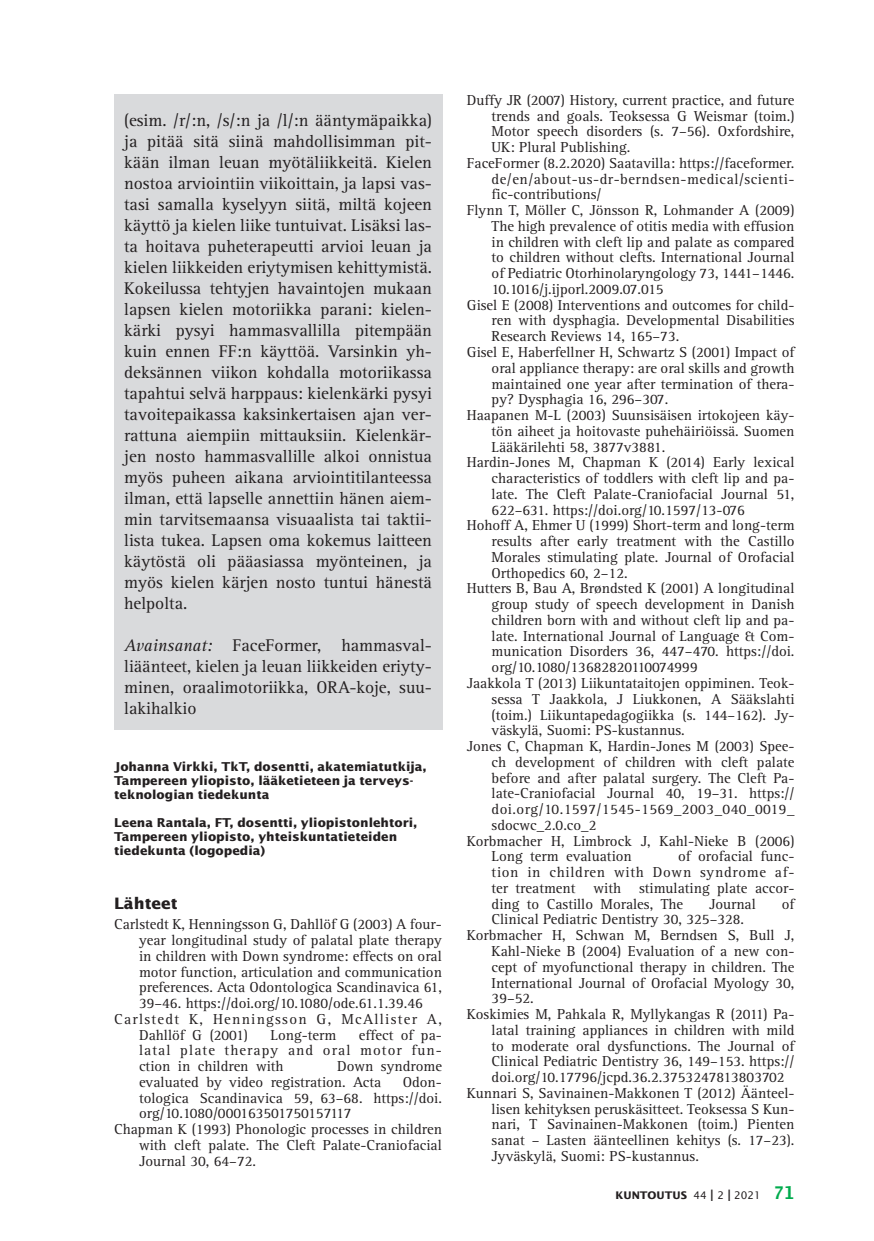
<style>
.page{position:relative;width:874px;height:1241px;background:#fff}
.page>*{position:absolute;margin:0;border:0;box-sizing:border-box;transform-origin:0 0}
.t1{font:17.5px/21px "Rotis Serif";color:#231f20;text-align:justify}
.t2{font:700 15.75px "Lucida Sans";color:#231f20}
.t3{font:14.88px/15.8px "Rotis Serif";color:#231f20;text-align:justify}
.t4{font:14.88px "Rotis Serif";letter-spacing:.035em;color:#231f20}
.t5{font:14.88px "Rotis Serif";letter-spacing:.03em;color:#231f20}
.t6{font:14.88px "Rotis Serif";letter-spacing:.085em;color:#231f20}
.t7{font:700 12.25px/14px "Lucida Sans";color:#231f20}
.t8{font:700 10.5px "Lucida Sans";color:#231f20}
.s1{font-style:italic}
.s2{font-weight:400}
.s3{font-weight:400;font-size:15.75px}
.s4{font-family:"Lucida Sans Typewriter";font-size:17.5px;color:#00ab4d}
</style>
<div class="page">
<div style="left:113px;top:94px;width:329px;height:635px;background:#d9dadc"></div>
<p class="t1" style="left:124px;top:110px;width:309px">(esim. /r/:n, /s/:n ja /l/:n ääntymäpaikka) ja pitää sitä siinä mahdollisimman pit&shy;kään ilman leuan myötäliikkeitä. Kielen nostoa arviointiin viikoittain, ja lapsi vas&shy;tasi samalla kyselyyn siitä, miltä kojeen käyttö ja kielen liike tuntuivat. Lisäksi las&shy;ta hoitava puheterapeutti arvioi leuan ja kielen liikkeiden eriytymisen kehittymistä.<br>Kokeilussa tehtyjen havaintojen mukaan lapsen kielen motoriikka parani: kielen&shy;kärki pysyi hammasvallilla pitempään kuin ennen FF:n käyttöä. Varsinkin yh&shy;deksännen viikon kohdalla motoriikassa tapahtui selvä harppaus: kielenkärki pysyi tavoitepaikassa kaksinkertaisen ajan ver&shy;rattuna aiempiin mittauksiin. Kielenkär&shy;jen nosto hammasvallille alkoi onnistua myös puheen aikana arviointitilanteessa ilman, että lapselle annettiin hänen aiem&shy;min tarvitsemaansa visuaalista tai taktii&shy;lista tukea. Lapsen oma kokemus laitteen käytöstä oli pääasiassa myönteinen, ja myös kielen kärjen nosto tuntui hänestä helpolta.</p>
<p class="t1" style="left:124px;top:635px;width:309px"><span class="s1">Avainsanat:</span> FaceFormer, hammasval&shy;liäänteet, kielen ja leuan liikkeiden eriyty&shy;minen, oraalimotoriikka, ORA-koje, suu&shy;lakihalkio</p>
<p class="t7" style="left:114px;top:759px;width:314px">Johanna Virkki, TkT, dosentti, akatemiatutkija,<br>Tampereen yliopisto, lääketieteen ja terveys&shy;teknologian tiedekunta</p>
<p class="t7" style="left:114px;top:815px;width:304px">Leena Rantala, FT, dosentti, yliopistonlehtori,<br>Tampereen yliopisto, yhteiskuntatieteiden tiedekunta (logopedia)</p>
<p class="t2" style="left:114px;top:893px;width:65px">Lähteet</p>
<p class="t3" style="left:114px;top:916px;width:329px">Carlstedt K, Henningsson G, Dahllöf G (2003) A four-</p>
<p class="t3" style="left:139px;top:932px;width:304px">year longitudinal study of palatal plate therapy</p>
<p class="t3" style="left:139px;top:948px;width:304px">in children with Down syndrome: effects on oral</p>
<p class="t3" style="left:139px;top:964px;width:304px">motor function, articulation and communication</p>
<p class="t3" style="left:139px;top:979px;width:304px">preferences. Acta Odontologica Scandinavica 61,</p>
<p class="t3" style="left:139px;top:995px;width:285px">39–46. https://doi.org/10.1080/ode.61.1.39.46</p>
<p class="t6" style="left:114px;top:1010px;width:329px">Carlstedt K, Henningsson G, McAllister A,</p>
<p class="t3" style="left:139px;top:1027px;width:110px">Dahllöf G (2001)</p>
<p class="t3" style="left:270px;top:1027px;width:67px">Long-term</p>
<p class="t3" style="left:139px;top:1027px;width:304px;text-indent:220px">effect of pa&shy;latal plate therapy and oral motor fun&shy;ction in children with</p>
<p class="t3" style="left:139px;top:1058px;width:304px;text-indent:198px">Down syndrome evaluated by video registration. Acta</p>
<p class="t3" style="left:402px;top:1074px;width:41px">Odon-</p>
<p class="t3" style="left:139px;top:1090px;width:304px">tologica Scandinavica 59, 63–68. https://doi.</p>
<p class="t3" style="left:139px;top:1105px;width:214px">org/10.1080/000163501750157117</p>
<p class="t3" style="left:114px;top:1121px;width:329px">Chapman K (1993) Phonologic processes in children</p>
<p class="t3" style="left:139px;top:1137px;width:304px">with cleft palate. The Cleft Palate-Craniofacial</p>
<p class="t3" style="left:139px;top:1153px;width:118px">Journal 30, 64–72.</p>
<p class="t3" style="left:466px;top:92px;width:329px">Duffy JR (2007) History, current practice, and future</p>
<p class="t3" style="left:491px;top:108px;width:304px">trends and goals. Teoksessa G Weismar (toim.)</p>
<p class="t3" style="left:491px;top:124px;width:304px">Motor speech disorders (s. 7–56). Oxfordshire,</p>
<p class="t3" style="left:491px;top:140px;width:140px">UK: Plural Publishing.</p>
<p class="t3" style="left:466px;top:155px;width:329px">FaceFormer (8.2.2020) Saatavilla: https://faceformer.</p>
<p class="t4" style="left:491px;top:170px;width:304px">de/en/about-us-dr-berndsen-medical/scienti-</p>
<p class="t3" style="left:491px;top:187px;width:111px">fic-contributions/</p>
<p class="t3" style="left:466px;top:203px;width:329px">Flynn T, Möller C, Jönsson R, Lohmander A (2009)</p>
<p class="t3" style="left:491px;top:218px;width:304px">The high prevalence of otitis media with effusion</p>
<p class="t3" style="left:491px;top:234px;width:304px">in children with cleft lip and palate as compared</p>
<p class="t3" style="left:491px;top:250px;width:304px">to children without clefts. International Journal</p>
<p class="t3" style="left:491px;top:266px;width:304px">of Pediatric Otorhinolaryngology 73, 1441–1446.</p>
<p class="t3" style="left:491px;top:281px;width:173px">10.1016/j.ijporl.2009.07.015</p>
<p class="t3" style="left:466px;top:297px;width:329px">Gisel E (2008) Interventions and outcomes for child-</p>
<p class="t3" style="left:491px;top:313px;width:304px">ren with dysphagia. Developmental Disabilities</p>
<p class="t3" style="left:491px;top:329px;width:189px">Research Reviews 14, 165–73.</p>
<p class="t3" style="left:466px;top:344px;width:329px">Gisel E, Haberfellner H, Schwartz S (2001) Impact of</p>
<p class="t3" style="left:491px;top:360px;width:304px">oral appliance therapy: are oral skills and growth</p>
<p class="t3" style="left:491px;top:376px;width:304px">maintained one year after termination of thera-</p>
<p class="t3" style="left:491px;top:392px;width:178px">py? Dysphagia 16, 296–307.</p>
<p class="t3" style="left:466px;top:407px;width:329px">Haapanen M-L (2003) Suunsisäisen irtokojeen käy-</p>
<p class="t3" style="left:491px;top:423px;width:304px">tön aiheet ja hoitovaste puhehäiriöissä. Suomen</p>
<p class="t3" style="left:491px;top:439px;width:175px">Lääkärilehti 58, 3877v3881.</p>
<p class="t3" style="left:466px;top:455px;width:329px">Hardin-Jones M, Chapman K (2014) Early lexical</p>
<p class="t3" style="left:491px;top:470px;width:304px">characteristics of toddlers with cleft lip and pa-</p>
<p class="t3" style="left:491px;top:486px;width:304px">late. The Cleft Palate-Craniofacial Journal 51,</p>
<p class="t3" style="left:491px;top:502px;width:255px">622–631. https://doi.org/10.1597/13-076</p>
<p class="t3" style="left:466px;top:518px;width:329px">Hohoff A, Ehmer U (1999) Short-term and long-term</p>
<p class="t3" style="left:491px;top:533px;width:304px">results after early treatment with the Castillo</p>
<p class="t3" style="left:491px;top:549px;width:304px">Morales stimulating plate. Journal of Orofacial</p>
<p class="t3" style="left:491px;top:565px;width:137px">Orthopedics 60, 2–12.</p>
<p class="t3" style="left:466px;top:581px;width:329px">Hutters B, Bau A, Brøndsted K (2001) A longitudinal</p>
<p class="t3" style="left:491px;top:596px;width:304px">group study of speech development in Danish</p>
<p class="t3" style="left:491px;top:612px;width:304px">children born with and without cleft lip and pa-</p>
<p class="t3" style="left:491px;top:628px;width:304px">late. International Journal of Language &amp; Com-</p>
<p class="t3" style="left:491px;top:644px;width:304px">munication Disorders 36, 447–470. https://doi.</p>
<p class="t3" style="left:491px;top:659px;width:207px">org/10.1080/13682820110074999</p>
<p class="t3" style="left:466px;top:675px;width:329px">Jaakkola T (2013) Liikuntataitojen oppiminen. Teok-</p>
<p class="t3" style="left:491px;top:691px;width:304px">sessa T Jaakkola, J Liukkonen, A Sääkslahti</p>
<p class="t3" style="left:491px;top:707px;width:304px">(toim.) Liikuntapedagogiikka (s. 144–162). Jy-</p>
<p class="t3" style="left:491px;top:722px;width:195px">väskylä, Suomi: PS-kustannus.</p>
<p class="t3" style="left:466px;top:738px;width:329px">Jones C, Chapman K, Hardin-Jones M (2003) Spee-</p>
<p class="t3" style="left:491px;top:754px;width:304px">ch development of children with cleft palate</p>
<p class="t3" style="left:491px;top:770px;width:304px">before and after palatal surgery. The Cleft Pa-</p>
<p class="t3" style="left:491px;top:785px;width:304px">late-Craniofacial Journal 40, 19–31. https://</p>
<p class="t5" style="left:491px;top:800px;width:304px">doi.org/10.1597/1545-1569_2003_040_0019_</p>
<p class="t3" style="left:491px;top:817px;width:106px">sdocwc_2.0.co_2</p>
<p class="t3" style="left:466px;top:833px;width:329px">Korbmacher H, Limbrock J, Kahl-Nieke B (2006)</p>
<p class="t3" style="left:491px;top:848px;width:142px">Long term evaluation</p>
<p class="t3" style="left:491px;top:848px;width:304px;text-indent:186px">of orofacial func&shy;tion in children with Down syndrome af&shy;ter treatment with stimulating plate accor&shy;ding to Castillo Morales, The</p>
<p class="t3" style="left:708px;top:896px;width:48px">Journal</p>
<p class="t3" style="left:781px;top:896px;width:14px">of</p>
<p class="t3" style="left:491px;top:911px;width:254px">Clinical Pediatric Dentistry 30, 325–328.</p>
<p class="t3" style="left:466px;top:927px;width:329px">Korbmacher H, Schwan M, Berndsen S, Bull J,</p>
<p class="t3" style="left:491px;top:943px;width:304px">Kahl-Nieke B (2004) Evaluation of a new con-</p>
<p class="t3" style="left:491px;top:959px;width:304px">cept of myofunctional therapy in children. The</p>
<p class="t3" style="left:491px;top:974px;width:304px">International Journal of Orofacial Myology 30,</p>
<p class="t3" style="left:491px;top:990px;width:44px">39–52.</p>
<p class="t3" style="left:466px;top:1006px;width:329px">Koskimies M, Pahkala R, Myllykangas R (2011) Pa-</p>
<p class="t3" style="left:491px;top:1022px;width:304px">latal training appliances in children with mild</p>
<p class="t3" style="left:491px;top:1037px;width:304px">to moderate oral dysfunctions. The Journal of</p>
<p class="t3" style="left:491px;top:1053px;width:304px">Clinical Pediatric Dentistry 36, 149–153. https://</p>
<p class="t3" style="left:491px;top:1069px;width:294px">doi.org/10.17796/jcpd.36.2.3753247813803702</p>
<p class="t3" style="left:466px;top:1085px;width:329px">Kunnari S, Savinainen-Makkonen T (2012) Äänteel-</p>
<p class="t3" style="left:491px;top:1101px;width:304px">lisen kehityksen peruskäsitteet. Teoksessa S Kun-</p>
<p class="t3" style="left:491px;top:1116px;width:304px">nari, T Savinainen-Makkonen (toim.) Pienten</p>
<p class="t3" style="left:491px;top:1132px;width:304px">sanat – Lasten äänteellinen kehitys (s. 17–23).</p>
<p class="t3" style="left:491px;top:1148px;width:209px">Jyväskylä, Suomi: PS-kustannus.</p>
<p class="t8" style="left:615px;top:1188px;width:180px">KUNTOUTUS <span class="s2">44</span> <span class="s3">I</span> <span class="s2">2</span> <span class="s3">I</span> <span class="s2">2021</span> <span class="s4">71</span></p>
</div>
